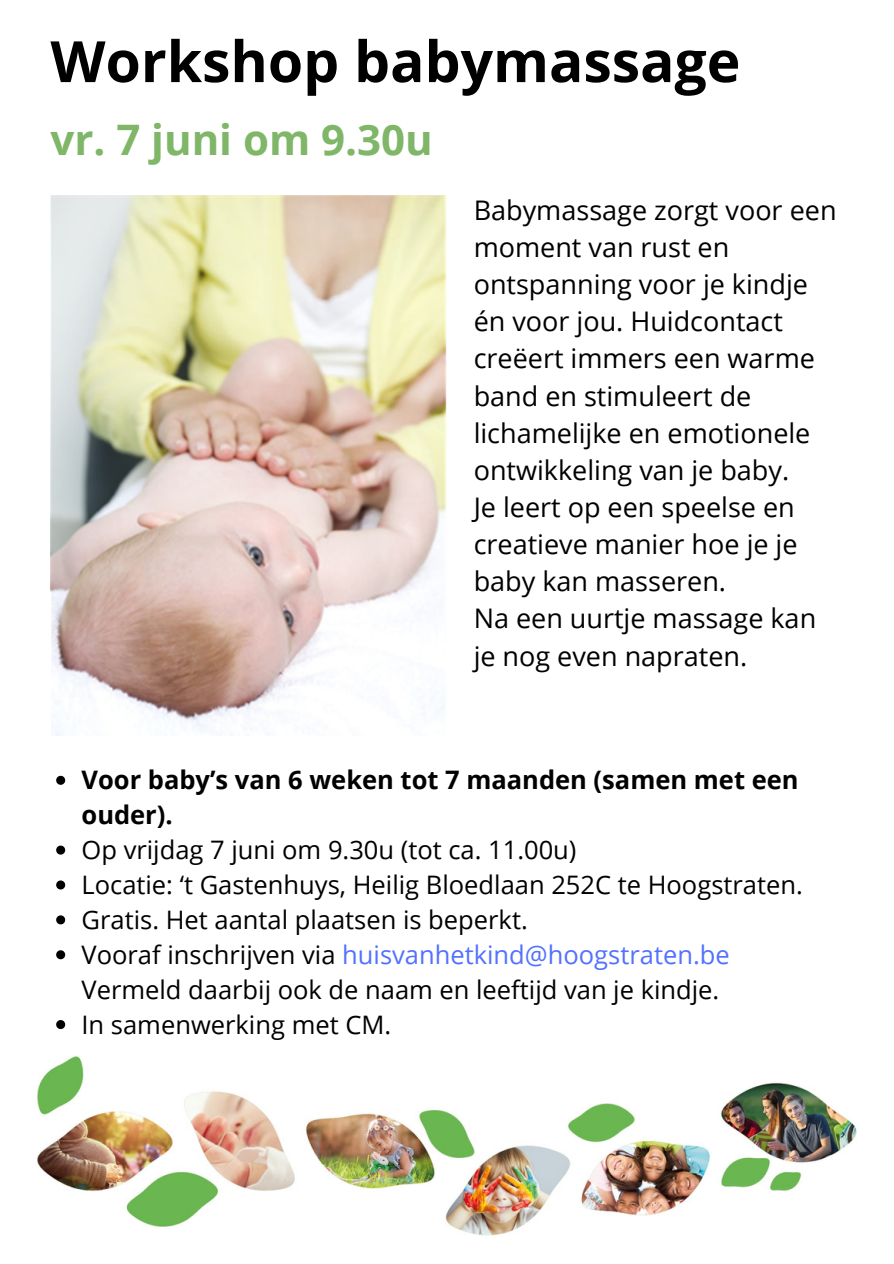
<style>
.page{position:relative;width:894px;height:1264px;background:#fff}
.page>*{position:absolute;margin:0;border:0;box-sizing:border-box;transform-origin:0 0}
.t1{font:700 57px "Open Sans";color:#000}
.t2{font:700 42px "Open Sans";color:#7fb667}
.t3{font:27px/37.2px "Open Sans";color:#000}
.t4{font:25.5px/34.8px "Open Sans";color:#000}
.t5{font:700 25.5px/34.8px "Open Sans";color:#000}
.s1{color:#5271ff}
</style>
<div class="page">
<img style="left:37px;top:1056px;width:820px;height:179px">
<img style="left:50px;top:195px;width:396px;height:540px">
<svg style="left:56px;top:775px;width:9px;height:9px"></svg>
<svg style="left:56px;top:845px;width:9px;height:9px"></svg>
<svg style="left:56px;top:880px;width:9px;height:9px"></svg>
<svg style="left:56px;top:915px;width:9px;height:9px"></svg>
<svg style="left:56px;top:950px;width:9px;height:9px"></svg>
<svg style="left:56px;top:1020px;width:9px;height:9px"></svg>
<p class="t1" style="left:50px;top:21px;width:691px">Workshop babymassage</p>
<p class="t2" style="left:50px;top:111px;width:384px">vr. 7 juni om 9.30u</p>
<p class="t3" style="left:473px;top:191px;width:364px">Babymassage zorgt voor een moment van rust en ontspanning voor je kindje én voor jou. Huidcontact creëert immers een warme band en stimuleert de lichamelijke en emotionele ontwikkeling van je baby.</p>
<p class="t3" style="left:473px;top:488px;width:325px;text-align:justify">Je leert op een speelse en creatieve manier hoe je je baby kan masseren.</p>
<p class="t3" style="left:473px;top:599px;width:344px">Na een uurtje massage kan je nog even napraten.</p>
<p class="t5" style="left:81px;top:762px;width:718px">Voor baby’s van 6 weken tot 7 maanden (samen met een ouder).</p>
<p class="t4" style="left:81px;top:831px;width:496px">Op vrijdag 7 juni om 9.30u (tot ca. 11.00u)</p>
<p class="t4" style="left:81px;top:866px;width:722px">Locatie: ‘t Gastenhuys, Heilig Bloedlaan 252C te Hoogstraten.</p>
<p class="t4" style="left:81px;top:901px;width:447px">Gratis. Het aantal plaatsen is beperkt.</p>
<p class="t4" style="left:81px;top:936px;width:649px">Vooraf inschrijven via <span class="s1">huisvanhetkind@hoogstraten.be<br></span>Vermeld daarbij ook de naam en leeftijd van je kindje.</p>
<p class="t4" style="left:81px;top:1006px;width:311px">In samenwerking met CM.</p>
</div>
